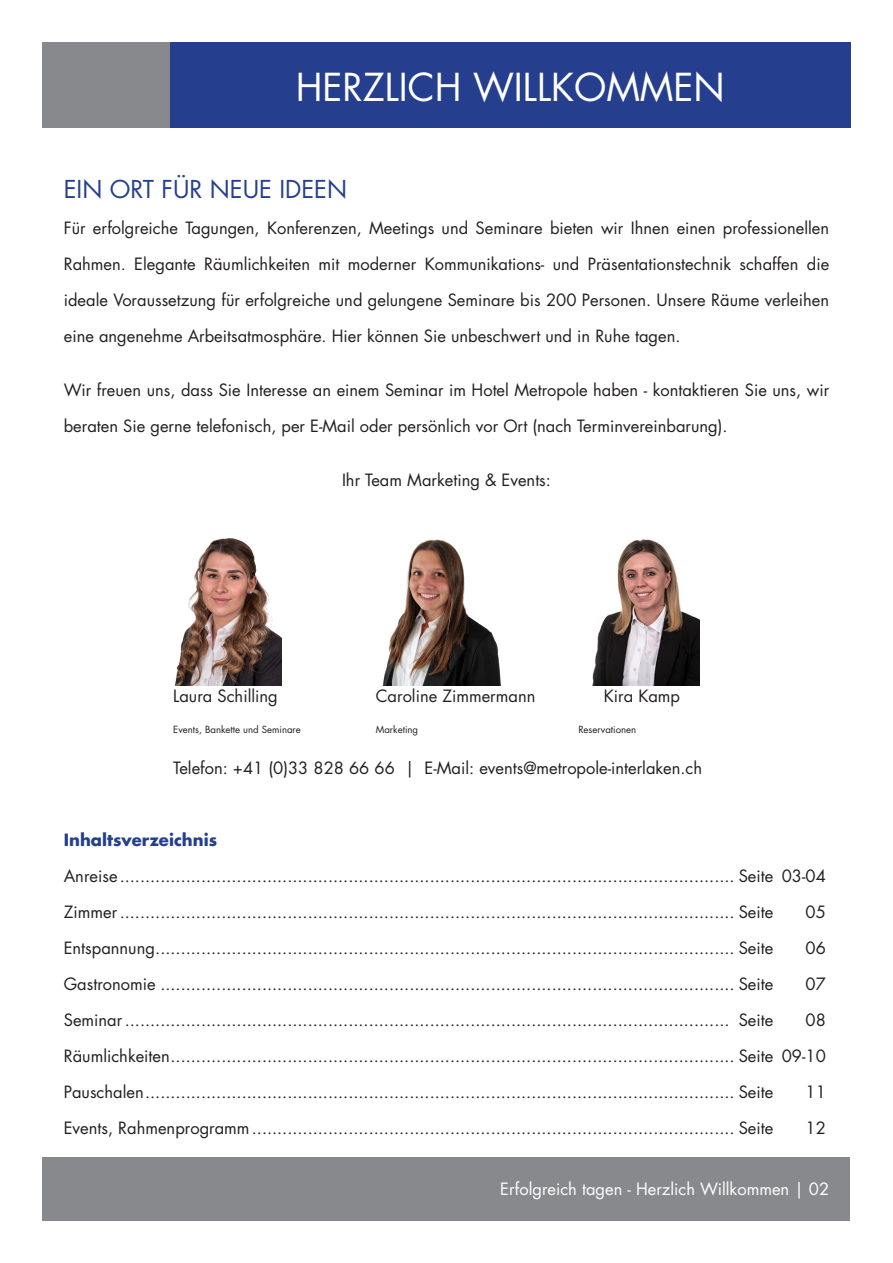
<style>
.page{position:relative;width:893px;height:1263px;background:#fff}
.page>*{position:absolute;margin:0;border:0;box-sizing:border-box;transform-origin:0 0}
.t1{font:37.5px "Futura Std";color:#fff}
.t2{font:24px "Futura Std";color:#253f8e}
.t3{font:16.5px/36px "Futura Std";color:#231f20;text-align:justify}
.t4{font:16.5px "Futura Std";color:#fff}
.t5{font:700 16.5px "Futura Std";color:#253f8e}
.t6{font:9.6px "Futura Std";color:#231f20}
</style>
<div class="page">
<div style="left:43px;top:43px;width:127px;height:85px;background:#87898c"></div>
<div style="left:170px;top:43px;width:680px;height:85px;background:#253f8e"></div>
<div style="left:43px;top:1157px;width:807px;height:63px;background:#87898c"></div>
<img style="left:175px;top:538px;width:106px;height:147px">
<img style="left:592px;top:539px;width:107px;height:146px">
<img style="left:383px;top:539px;width:118px;height:146px">
<p class="t1" style="left:296px;top:63px;width:431px">HERZLICH WILLKOMMEN</p>
<p class="t2" style="left:64px;top:174px;width:285px">EIN ORT FÜR NEUE IDEEN</p>
<p class="t3" style="left:64px;top:210px;width:767px">Für erfolgreiche Tagungen, Konferenzen, Meetings und Seminare bieten wir Ihnen einen professionellen Rahmen. Elegante Räumlichkeiten mit moderner Kommunikations- und Präsentationstechnik schaffen die ideale Voraussetzung für erfolgreiche und gelungene Seminare bis 200 Personen. Unsere Räume verleihen eine angenehme Arbeitsatmosphäre. Hier können Sie unbeschwert und in Ruhe tagen.</p>
<p class="t3" style="left:64px;top:372px;width:767px">Wir freuen uns, dass Sie Interesse an einem Seminar im Hotel Metropole haben - kontaktieren Sie uns, wir beraten Sie gerne telefonisch, per E-Mail oder persönlich vor Ort (nach Terminvereinbarung).</p>
<p class="t3" style="left:342px;top:462px;width:210px">Ihr Team Marketing &amp; Events:</p>
<p class="t3" style="left:173px;top:678px;width:106px">Laura Schilling</p>
<p class="t3" style="left:376px;top:678px;width:161px">Caroline Zimmermann</p>
<p class="t3" style="left:604px;top:678px;width:78px">Kira Kamp</p>
<p class="t6" style="left:173px;top:723px;width:129px">Events, Bankette und Seminare</p>
<p class="t6" style="left:376px;top:723px;width:44px">Marketing</p>
<p class="t6" style="left:578px;top:723px;width:60px">Reservationen</p>
<p class="t3" style="left:173px;top:750px;width:530px">Telefon: +41 (0)33 828 66 66 | E-Mail: events@metropole-interlaken.ch</p>
<p class="t5" style="left:64px;top:829px;width:155px">Inhaltsverzeichnis</p>
<p class="t3" style="left:64px;top:858px;width:764px">Anreise......................................................................................................................... Seite 03-04</p>
<p class="t3" style="left:64px;top:894px;width:711px">Zimmer......................................................................................................................... Seite</p>
<p class="t3" style="left:805px;top:894px;width:22px">05</p>
<p class="t3" style="left:64px;top:930px;width:711px">Entspannung.................................................................................................................. Seite</p>
<p class="t3" style="left:805px;top:930px;width:22px">06</p>
<p class="t3" style="left:64px;top:966px;width:711px">Gastronomie ................................................................................................................. Seite</p>
<p class="t3" style="left:805px;top:966px;width:22px">07</p>
<p class="t3" style="left:64px;top:1002px;width:711px">Seminar....................................................................................................................... Seite</p>
<p class="t3" style="left:805px;top:1002px;width:22px">08</p>
<p class="t3" style="left:64px;top:1038px;width:764px">Räumlichkeiten............................................................................................................... Seite 09-10</p>
<p class="t3" style="left:64px;top:1074px;width:711px">Pauschalen.................................................................................................................... Seite</p>
<p class="t3" style="left:805px;top:1074px;width:22px">11</p>
<p class="t3" style="left:64px;top:1110px;width:711px">Events, Rahmenprogramm............................................................................................... Seite</p>
<p class="t3" style="left:805px;top:1110px;width:22px">12</p>
<p class="t4" style="left:500px;top:1179px;width:330px">Erfolgreich tagen - Herzlich Willkommen | 02</p>
</div>
